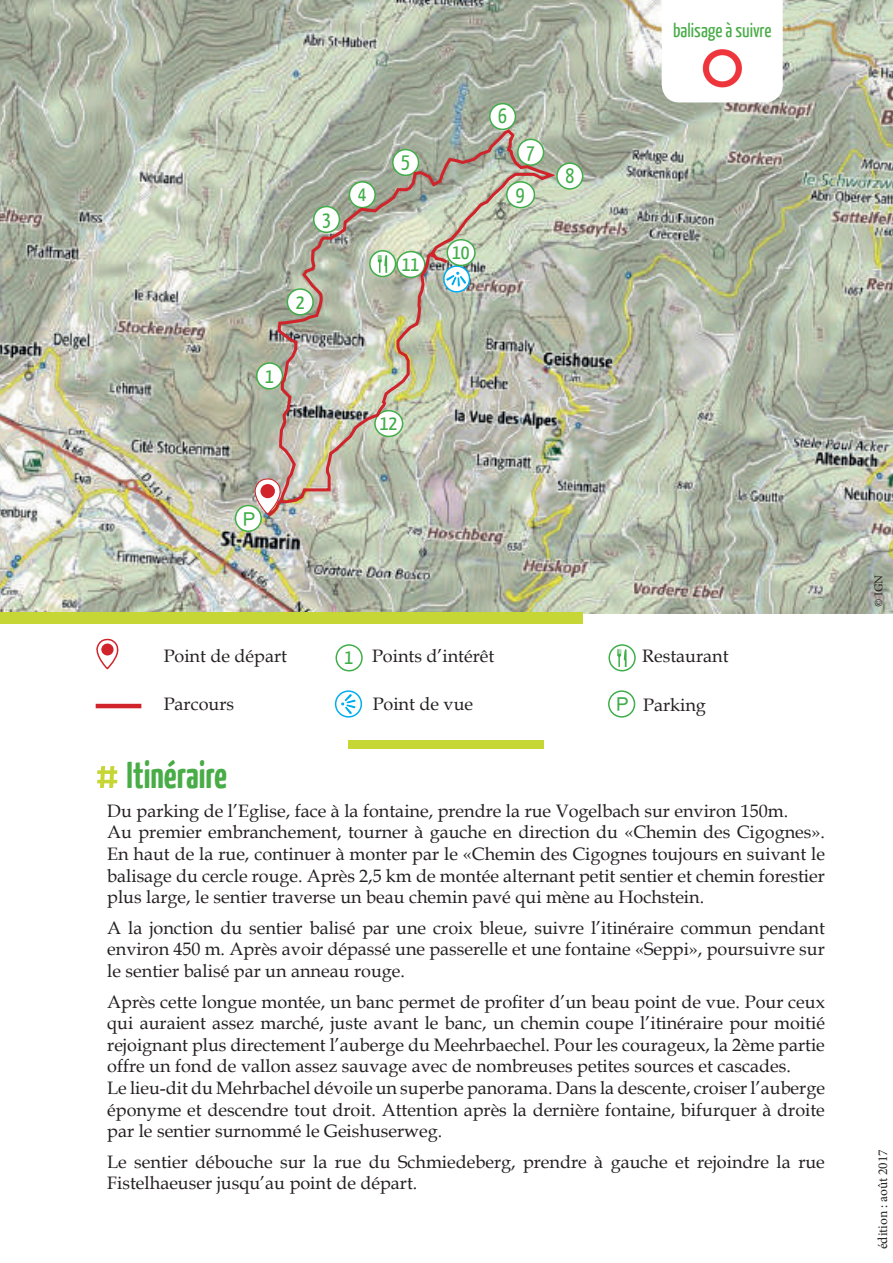
<style>
.page{position:relative;width:893px;height:1263px;background:#fff}
.page>*{position:absolute;margin:0;border:0;box-sizing:border-box;transform-origin:0 0}
.t1{font:700 37.5px "Yanone Kaffeesatz";color:#48ac47}
.t2{font:21px "Yanone Kaffeesatz";color:#40ae49}
.t3{font:21px "Simplified Arabic";color:#40ae49}
.t4{font:19.5px "Yanone Kaffeesatz";color:#48ab47}
.t5{font:18px/21.6px "Book Antiqua";color:#231f20}
.t6{font:13.5px "Minion Pro";color:#231f20}
.t7{font:12px "Minion Pro";color:#231f20}
.s1{font-weight:400;font-size:55.5px;color:#c6d635}
</style>
<div class="page">
<img style="left:0;top:0;width:893px;height:614px">
<div style="left:0;top:612px;width:583px;height:12px;background:#c6d635"></div>
<svg style="left:96px;top:638px;width:23px;height:32px"></svg>
<div style="left:101px;top:643px;width:13px;height:12px;background:#d1232a;border-radius:50%"></div>
<svg style="left:251px;top:476px;width:14px;height:39px"></svg>
<svg style="left:260px;top:484px;width:15px;height:14px"></svg>
<div style="left:235px;top:505px;width:26px;height:26px;background:#fff;border-radius:50%"></div>
<div style="left:235px;top:505px;width:27px;height:27px;border:2px solid #40ae49;border-radius:50%"></div>
<div style="left:608px;top:690px;width:27px;height:28px;border:2px solid #40ae49;border-radius:50%"></div>
<svg style="left:336px;top:691px;width:25px;height:26px"></svg>
<div style="left:335px;top:690px;width:27px;height:28px;border:2px solid #00aeef;border-radius:50%"></div>
<svg style="left:341px;top:693px;width:15px;height:24px"></svg>
<div style="left:349px;top:740px;width:195px;height:8px;background:#c6d635"></div>
<hr style="left:96px;top:704px;width:45px;height:4px;background:#d1232a">
<svg style="left:662px;top:0;width:121px;height:102px"></svg>
<img style="left:702px;top:48px;width:41px;height:41px">
<div style="left:335px;top:644px;width:28px;height:27px;border:2px solid #40ae49;border-radius:50%"></div>
<div style="left:257px;top:363px;width:25px;height:26px;background:#fff;border-radius:50%"></div>
<div style="left:256px;top:362px;width:27px;height:27px;border:2px solid #40ae49;border-radius:50%"></div>
<div style="left:490px;top:104px;width:25px;height:25px;background:#fff;border-radius:50%"></div>
<div style="left:489px;top:103px;width:27px;height:27px;border:2px solid #40ae49;border-radius:50%"></div>
<div style="left:557px;top:163px;width:26px;height:26px;background:#fff;border-radius:50%"></div>
<div style="left:556px;top:162px;width:27px;height:28px;border:2px solid #40ae49;border-radius:50%"></div>
<svg style="left:609px;top:645px;width:26px;height:26px"></svg>
<div style="left:608px;top:644px;width:28px;height:27px;border:2px solid #40ae49;border-radius:50%"></div>
<svg style="left:617px;top:649px;width:10px;height:18px"></svg>
<img style="left:265px;top:127px;width:295px;height:393px">
<img style="left:429px;top:246px;width:43px;height:109px">
<p class="t2" style="left:322px;top:205px;width:10px">3</p>
<p class="t2" style="left:296px;top:288px;width:10px">2</p>
<p class="t2" style="left:265px;top:362px;width:10px">1</p>
<p class="t2" style="left:358px;top:181px;width:10px">4</p>
<p class="t2" style="left:401px;top:147px;width:10px">5</p>
<p class="t2" style="left:402px;top:250px;width:19px">11</p>
<p class="t2" style="left:380px;top:409px;width:19px">12</p>
<p class="t3" style="left:243px;top:502px;width:14px">P</p>
<p class="t2" style="left:452px;top:238px;width:19px">10</p>
<p class="t2" style="left:498px;top:102px;width:10px">6</p>
<p class="t2" style="left:526px;top:138px;width:10px">7</p>
<p class="t2" style="left:516px;top:181px;width:10px">9</p>
<p class="t2" style="left:565px;top:162px;width:10px">8</p>
<p class="t4" style="left:673px;top:18px;width:100px">balisage à suivre</p>
<p class="t5" style="left:164px;top:645px;width:125px">Point de départ</p>
<p class="t5" style="left:164px;top:693px;width:72px">Parcours</p>
<p class="t5" style="left:373px;top:693px;width:102px">Point de vue</p>
<p class="t5" style="left:643px;top:693px;width:64px">Parking</p>
<p class="t5" style="left:372px;top:645px;width:124px">Points d’intérêt</p>
<p class="t5" style="left:642px;top:645px;width:88px">Restaurant</p>
<p class="t2" style="left:345px;top:644px;width:10px">1</p>
<p class="t3" style="left:616px;top:687px;width:14px">P</p>
<h1 class="t1" style="left:96px;top:750px;width:133px"><span class="s1">#</span> Itinéraire</h1>
<p class="t5" style="left:107px;top:799px;width:719px">Du parking de l’Eglise, face à la fontaine, prendre la rue Vogelbach sur environ 150m.<br>Au premier embranchement, tourner à gauche en direction du «Chemin des Cigognes».<br>En haut de la rue, continuer à monter par le «Chemin des Cigognes toujours en suivant le balisage du cercle rouge. Après 2,5 km de montée alternant petit sentier et chemin forestier plus large, le sentier traverse un beau chemin pavé qui mène au Hochstein.</p>
<p class="t5" style="left:107px;top:916px;width:719px;text-align:justify">A la jonction du sentier balisé par une croix bleue, suivre l’itinéraire commun pendant environ 450 m. Après avoir dépassé une passerelle et une fontaine «Seppi», poursuivre sur le sentier balisé par un anneau rouge.</p>
<p class="t5" style="left:107px;top:990px;width:719px">Après cette longue montée, un banc permet de profiter d’un beau point de vue. Pour ceux qui auraient assez marché, juste avant le banc, un chemin coupe l’itinéraire pour moitié rejoignant plus directement l’auberge du Meehrbaechel. Pour les courageux, la 2ème partie offre un fond de vallon assez sauvage avec de nombreuses petites sources et cascades.<br>Le lieu-dit du Mehrbachel dévoile un superbe panorama. Dans la descente, croiser l’auberge éponyme et descendre tout droit. Attention après la dernière fontaine, bifurquer à droite par le sentier surnommé le Geishuserweg.</p>
<p class="t5" style="left:107px;top:1150px;width:719px">Le sentier débouche sur la rue du Schmiedeberg, prendre à gauche et rejoindre la rue<br>Fistelhaeuser jusqu’au point de départ.</p>
<p class="t7" style="left:871px;top:607px;width:34px;rotate:-90deg">© IGN</p>
<p class="t6" style="left:874px;top:1249px;width:102px;rotate:-90deg">édition : août 2017</p>
</div>
